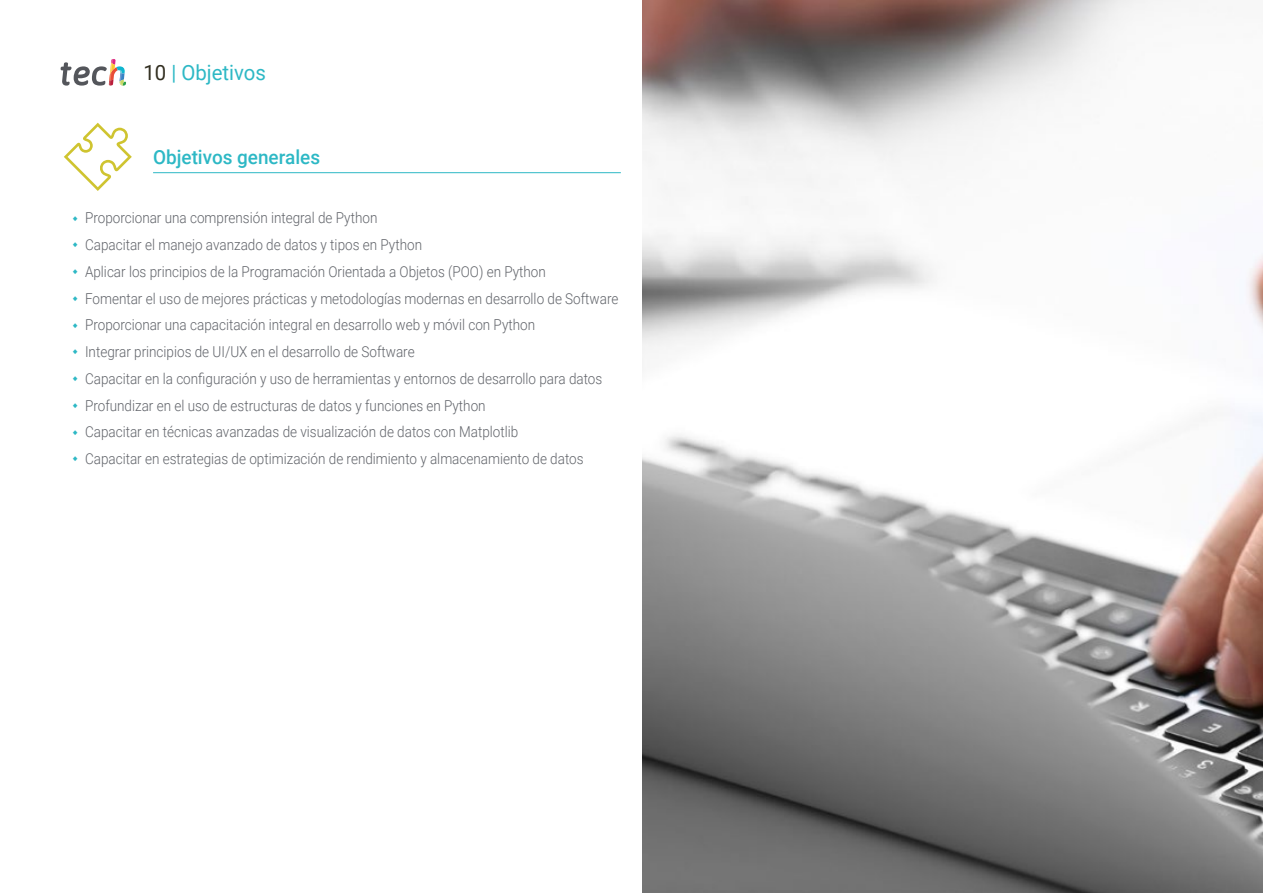
<style>
.page{position:relative;width:1263px;height:893px;background:#fff}
.page>*{position:absolute;margin:0;border:0;box-sizing:border-box;transform-origin:0 0}
.t1{font:21px "Roboto";color:#2db8c5}
.t2{font:500 19.5px "Roboto";color:#2db8c5}
.t3{font:300 15px/26.7px "Roboto";color:#61646a;scale:.9 1}
.s1{color:#312e20}
</style>
<div class="page">
<hr style="left:153px;top:172px;width:468px;height:1px;background:#2db8c5">
<svg style="left:64px;top:123px;width:68px;height:68px"></svg>
<img style="left:642px;top:0;width:621px;height:893px">
<svg style="left:61px;top:59px;width:65px;height:27px"></svg>
<h1 class="t1" style="left:144px;top:57px;width:124px"><span class="s1">10</span> | Objetivos</h1>
<h2 class="t2" style="left:153px;top:144px;width:169px">Objetivos generales</h2>
<p class="t3" style="left:85px;top:204px;width:594px">Proporcionar una comprensión integral de Python<br>Capacitar el manejo avanzado de datos y tipos en Python<br>Aplicar los principios de la Programación Orientada a Objetos (POO) en Python<br>Fomentar el uso de mejores prácticas y metodologías modernas en desarrollo de Software Proporcionar una capacitación integral en desarrollo web y móvil con Python<br>Integrar principios de UI/UX en el desarrollo de Software<br>Capacitar en la configuración y uso de herramientas y entornos de desarrollo para datos Profundizar en el uso de estructuras de datos y funciones en Python<br>Capacitar en técnicas avanzadas de visualización de datos con Matplotlib<br>Capacitar en estrategias de optimización de rendimiento y almacenamiento de datos</p>
</div>
